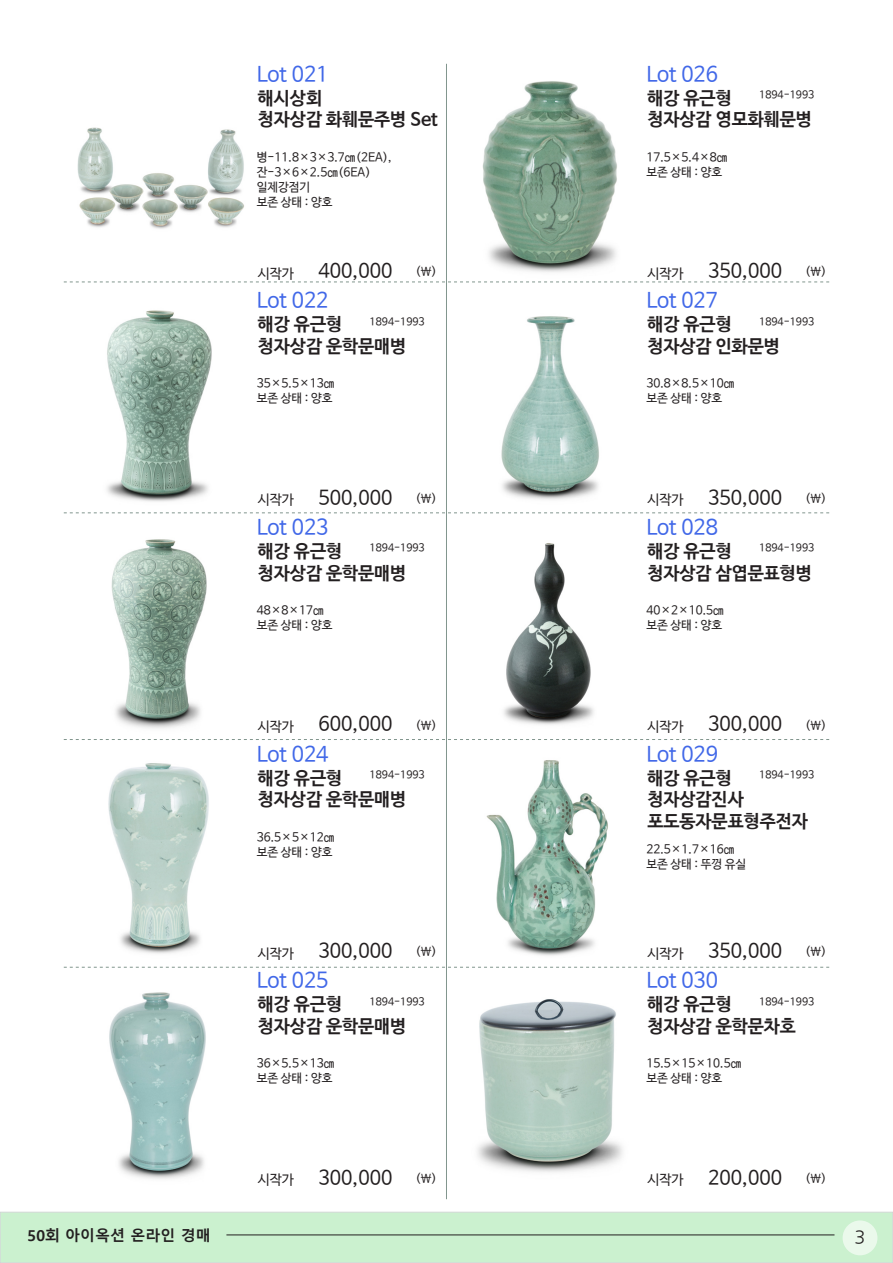
<style>
.page{position:relative;width:893px;height:1263px;background:#fff}
.page>*{position:absolute;margin:0;border:0;box-sizing:border-box;transform-origin:0 0}
.t1{font:21px "Nanum Barun Gothic";color:#4168e8}
.t2{font:19.5px "Nanum Barun Gothic";color:#231f20}
.t3{font:700 18px/21.6px "Nanum Barun Gothic";color:#231f20}
.t4{font:18px "Nanum Gothic";color:#231f20}
.t5{font:700 15px "Malgun Gothic";color:#231f20}
.t6{font:13.5px "Nanum Barun Gothic";color:#231f20}
.t7{font:12px/15px "Nanum Barun Gothic";color:#231f20}
.t8{font:10.5px "Nanum Barun Gothic";color:#231f20}
.s1{font-size:12px}
</style>
<div class="page">
<div style="left:0;top:1212px;width:893px;height:51px;background:#cbf1cf"></div>
<div style="left:843px;top:1220px;width:34px;height:35px;background:#eaf9eb;border-radius:50%"></div>
<hr style="left:226px;top:1235px;width:608px;height:1px;background:#231f20">
<svg style="left:64px;top:282px;width:765px;height:1px"></svg>
<svg style="left:64px;top:512px;width:765px;height:1px"></svg>
<svg style="left:64px;top:739px;width:765px;height:1px"></svg>
<svg style="left:64px;top:967px;width:765px;height:1px"></svg>
<hr style="left:446px;top:64px;width:1px;height:1135px;background:#82968e">
<img style="left:77px;top:127px;width:167px;height:102px">
<img style="left:107px;top:310px;width:105px;height:192px">
<img style="left:111px;top:539px;width:96px;height:190px">
<img style="left:108px;top:763px;width:101px;height:191px">
<img style="left:109px;top:992px;width:97px;height:187px">
<img style="left:482px;top:81px;width:135px;height:191px">
<img style="left:501px;top:316px;width:98px;height:184px">
<img style="left:504px;top:543px;width:90px;height:182px">
<img style="left:486px;top:760px;width:122px;height:196px">
<img style="left:477px;top:999px;width:146px;height:173px">
<h1 class="t1" style="left:257px;top:63px;width:73px">Lot 021</h1>
<h3 class="t3" style="left:258px;top:88px;width:181px">해시상회<br>청자상감 화훼문주병 Set</h3>
<p class="t7" style="left:257px;top:150px;width:137px">병-11.8×3×3.7㎝(2EA), 잔-3×6×2.5㎝(6EA) 일제강점기<br>보존 상태 : 양호</p>
<p class="t6" style="left:258px;top:266px;width:38px">시작가</p>
<h2 class="t2" style="left:318px;top:261px;width:120px">400,000 <span class="s1">(￦)</span></h2>
<h1 class="t1" style="left:257px;top:290px;width:73px">Lot 022</h1>
<h3 class="t3" style="left:258px;top:314px;width:150px">해강 유근형 청자상감 운학문매병</h3>
<p class="t7" style="left:257px;top:376px;width:79px">35×5.5×13㎝보존 상태 : 양호</p>
<p class="t8" style="left:370px;top:316px;width:57px">1894-1993</p>
<p class="t6" style="left:258px;top:493px;width:38px">시작가</p>
<h2 class="t2" style="left:318px;top:487px;width:120px">500,000 <span class="s1">(￦)</span></h2>
<h1 class="t1" style="left:257px;top:516px;width:73px">Lot 023</h1>
<h3 class="t3" style="left:258px;top:541px;width:150px">해강 유근형 청자상감 운학문매병</h3>
<p class="t7" style="left:257px;top:603px;width:77px">48×8×17㎝보존 상태 : 양호</p>
<p class="t8" style="left:370px;top:543px;width:57px">1894-1993</p>
<p class="t6" style="left:258px;top:720px;width:38px">시작가</p>
<h2 class="t2" style="left:318px;top:714px;width:120px">600,000 <span class="s1">(￦)</span></h2>
<h1 class="t1" style="left:257px;top:743px;width:73px">Lot 024</h1>
<h3 class="t3" style="left:258px;top:768px;width:150px">해강 유근형 청자상감 운학문매병</h3>
<p class="t7" style="left:257px;top:830px;width:79px">36.5×5×12㎝보존 상태 : 양호</p>
<p class="t8" style="left:370px;top:769px;width:57px">1894-1993</p>
<p class="t6" style="left:258px;top:946px;width:38px">시작가</p>
<h2 class="t2" style="left:318px;top:941px;width:120px">300,000 <span class="s1">(￦)</span></h2>
<h1 class="t1" style="left:257px;top:970px;width:73px">Lot 025</h1>
<h3 class="t3" style="left:258px;top:994px;width:150px">해강 유근형 청자상감 운학문매병</h3>
<p class="t7" style="left:257px;top:1056px;width:79px">36×5.5×13㎝보존 상태 : 양호</p>
<p class="t8" style="left:370px;top:996px;width:57px">1894-1993</p>
<p class="t6" style="left:258px;top:1173px;width:38px">시작가</p>
<h2 class="t2" style="left:318px;top:1167px;width:120px">300,000 <span class="s1">(￦)</span></h2>
<h1 class="t1" style="left:646px;top:63px;width:73px">Lot 026</h1>
<h3 class="t3" style="left:647px;top:88px;width:166px">해강 유근형<br>청자상감 영모화훼문병</h3>
<p class="t7" style="left:646px;top:150px;width:83px">17.5×5.4×8㎝보존 상태 : 양호</p>
<p class="t8" style="left:759px;top:89px;width:57px">1894-1993</p>
<p class="t6" style="left:647px;top:266px;width:38px">시작가</p>
<h2 class="t2" style="left:708px;top:261px;width:120px">350,000 <span class="s1">(￦)</span></h2>
<h1 class="t1" style="left:646px;top:290px;width:73px">Lot 027</h1>
<h3 class="t3" style="left:647px;top:314px;width:134px">해강 유근형 청자상감 인화문병</h3>
<p class="t7" style="left:646px;top:376px;width:90px">30.8×8.5×10㎝보존 상태 : 양호</p>
<p class="t8" style="left:759px;top:316px;width:57px">1894-1993</p>
<p class="t6" style="left:647px;top:493px;width:38px">시작가</p>
<h2 class="t2" style="left:708px;top:487px;width:120px">350,000 <span class="s1">(￦)</span></h2>
<h1 class="t1" style="left:646px;top:516px;width:73px">Lot 028</h1>
<h3 class="t3" style="left:647px;top:541px;width:166px">해강 유근형<br>청자상감 삼엽문표형병</h3>
<p class="t7" style="left:646px;top:603px;width:79px">40×2×10.5㎝보존 상태 : 양호</p>
<p class="t8" style="left:759px;top:543px;width:57px">1894-1993</p>
<p class="t6" style="left:647px;top:720px;width:38px">시작가</p>
<h2 class="t2" style="left:708px;top:714px;width:120px">300,000 <span class="s1">(￦)</span></h2>
<h1 class="t1" style="left:646px;top:743px;width:73px">Lot 029</h1>
<h3 class="t3" style="left:647px;top:768px;width:162px">해강 유근형 청자상감진사 포도동자문표형주전자</h3>
<p class="t7" style="left:646px;top:842px;width:101px">22.5×1.7×16㎝보존 상태 : 뚜껑 유실</p>
<p class="t8" style="left:759px;top:769px;width:57px">1894-1993</p>
<p class="t6" style="left:647px;top:946px;width:38px">시작가</p>
<h2 class="t2" style="left:708px;top:941px;width:120px">350,000 <span class="s1">(￦)</span></h2>
<h1 class="t1" style="left:646px;top:970px;width:73px">Lot 030</h1>
<h3 class="t3" style="left:647px;top:994px;width:150px">해강 유근형 청자상감 운학문차호</h3>
<p class="t7" style="left:646px;top:1056px;width:97px">15.5×15×10.5㎝보존 상태 : 양호</p>
<p class="t8" style="left:759px;top:996px;width:57px">1894-1993</p>
<p class="t6" style="left:647px;top:1173px;width:38px">시작가</p>
<h2 class="t2" style="left:708px;top:1167px;width:120px">200,000 <span class="s1">(￦)</span></h2>
<p class="t5" style="left:28px;top:1227px;width:185px">50회 아이옥션 온라인 경매</p>
<h3 class="t4" style="left:855px;top:1228px;width:12px">3</h3>
</div>
